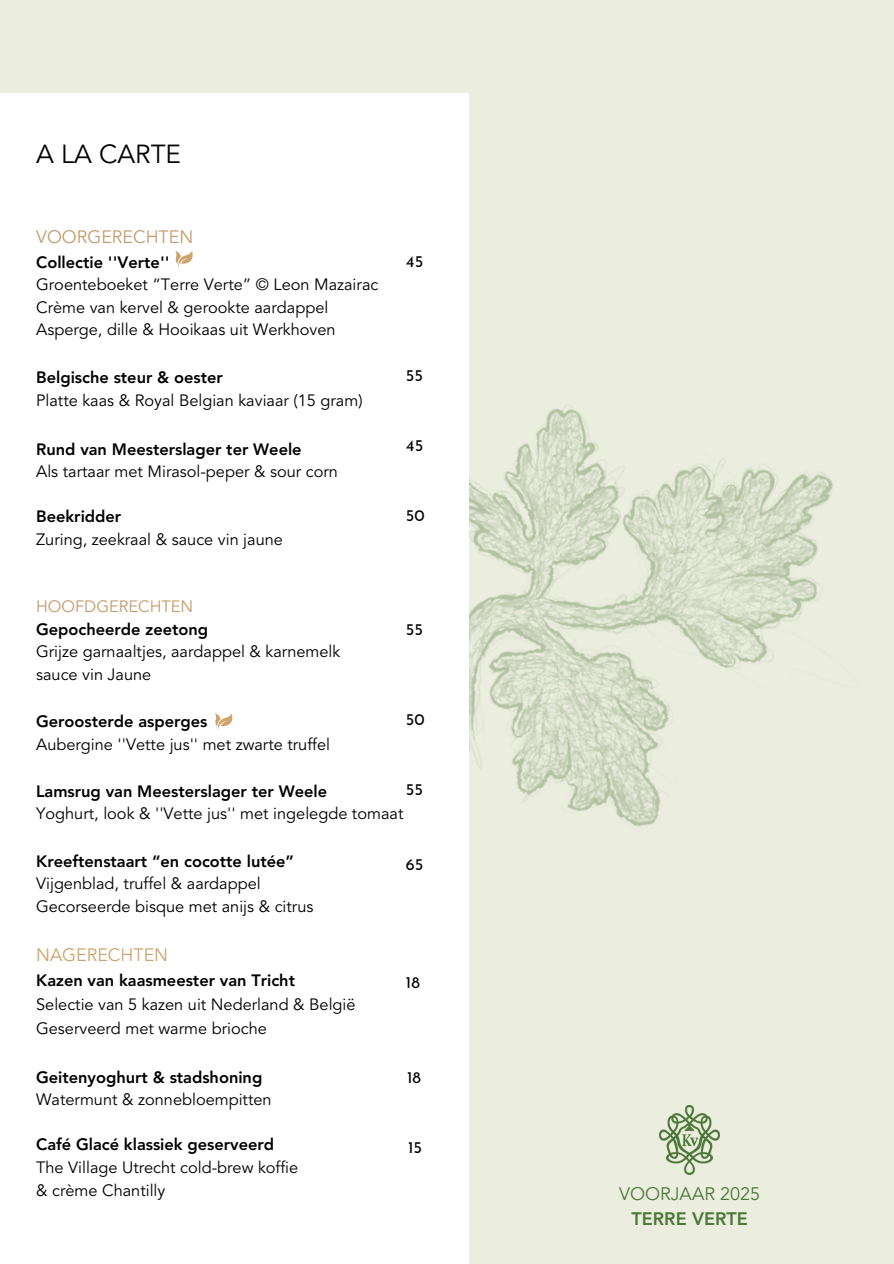
<style>
.page{position:relative;width:894px;height:1264px;background:#fff}
.page>*{position:absolute;margin:0;border:0;box-sizing:border-box;transform-origin:0 0}
.t1{font:25.95px "Avenir";color:#000}
.t2{font:18px/24.8px "Avenir";color:#4c7838;text-align:center}
.t3{font:17.85px "Avenir";color:#c59b6c}
.t4{font:17.85px "Avenir";color:#cea36c}
.t5{font:16.35px/24.8px "Avenir";color:#000}
.t6{font:800 16.35px "Avenir";color:#000}
.t7{font:16.35px "Josefin Sans";color:#000}
.t8{font:16.35px "Avenir";color:#c59b6c}
.s1{font-weight:800}
</style>
<div class="page">
<div style="left:0;top:0;width:893px;height:1263px;background:#ebedde"></div>
<img style="left:468px;top:213px;width:365px;height:747px">
<div style="left:0;top:94px;width:468px;height:1169px;background:#fff"></div>
<svg style="left:175px;top:251px;width:18px;height:16px"></svg>
<svg style="left:215px;top:713px;width:17px;height:17px"></svg>
<img style="left:659px;top:1105px;width:60px;height:69px">
<p class="t1" style="left:36px;top:135px;width:146px">A LA CARTE</p>
<h1 class="t3" style="left:36px;top:223px;width:159px">VOORGERECHTEN</h1>
<p class="t6" style="left:36px;top:250px;width:135px">Collectie ''Verte''</p>
<p class="t5" style="left:36px;top:273px;width:343px">Groenteboeket “Terre Verte” © Leon Mazairac</p>
<p class="t5" style="left:36px;top:295px;width:293px">Crème van kervel &amp; gerookte aardappel</p>
<p class="t5" style="left:36px;top:318px;width:301px">Asperge, dille &amp; Hooikaas uit Werkhoven</p>
<p class="t6" style="left:36px;top:365px;width:188px">Belgische steur &amp; oester</p>
<p class="t5" style="left:36px;top:389px;width:328px">Platte kaas &amp; Royal Belgian kaviaar (15 gram)</p>
<p class="t6" style="left:36px;top:437px;width:267px">Rund van Meesterslager ter Weele</p>
<p class="t5" style="left:36px;top:459px;width:303px">Als tartaar met Mirasol-peper &amp; sour corn</p>
<p class="t6" style="left:36px;top:504px;width:87px">Beekridder</p>
<p class="t5" style="left:36px;top:527px;width:248px">Zuring, zeekraal &amp; sauce vin jaune</p>
<p class="t7" style="left:406px;top:255px;width:19px">45</p>
<p class="t7" style="left:406px;top:368px;width:19px">55</p>
<p class="t7" style="left:406px;top:438px;width:19px">45</p>
<p class="t7" style="left:406px;top:508px;width:20px">50</p>
<p class="t8" style="left:36px;top:594px;width:159px">HOOFDGERECHTEN</p>
<p class="t6" style="left:36px;top:617px;width:173px">Gepocheerde zeetong</p>
<p class="t5" style="left:36px;top:639px;width:306px">Grijze garnaaltjes, aardappel &amp; karnemelk</p>
<p class="t5" style="left:36px;top:662px;width:117px">sauce vin Jaune</p>
<p class="t6" style="left:36px;top:709px;width:173px">Geroosterde asperges</p>
<p class="t5" style="left:36px;top:732px;width:295px">Aubergine ''Vette jus'' met zwarte truffel</p>
<p class="t6" style="left:36px;top:779px;width:292px">Lamsrug van Meesterslager ter Weele</p>
<p class="t5" style="left:36px;top:802px;width:368px">Yoghurt, look &amp; ''Vette jus'' met ingelegde tomaat</p>
<p class="t6" style="left:36px;top:849px;width:259px">Kreeftenstaart “en cocotte lutée”</p>
<p class="t5" style="left:36px;top:871px;width:226px">Vijgenblad, truffel &amp; aardappel</p>
<p class="t5" style="left:36px;top:894px;width:279px">Gecorseerde bisque met anijs &amp; citrus</p>
<p class="t4" style="left:36px;top:941px;width:133px">NAGERECHTEN</p>
<p class="t6" style="left:36px;top:968px;width:260px">Kazen van kaasmeester van Tricht</p>
<p class="t5" style="left:36px;top:992px;width:321px">Selectie van 5 kazen uit Nederland &amp; België<br>Geserveerd met warme brioche</p>
<p class="t6" style="left:36px;top:1065px;width:227px">Geitenyoghurt &amp; stadshoning</p>
<p class="t5" style="left:36px;top:1087px;width:237px">Watermunt &amp; zonnebloempitten</p>
<p class="t6" style="left:36px;top:1132px;width:239px">Café Glacé klassiek geserveerd</p>
<p class="t5" style="left:36px;top:1155px;width:263px">The Village Utrecht cold-brew koffie</p>
<p class="t5" style="left:36px;top:1177px;width:131px">&amp; crème Chantilly</p>
<p class="t7" style="left:406px;top:622px;width:19px">55</p>
<p class="t7" style="left:406px;top:712px;width:20px">50</p>
<p class="t7" style="left:406px;top:782px;width:19px">55</p>
<p class="t7" style="left:406px;top:857px;width:19px">65</p>
<p class="t7" style="left:406px;top:975px;width:15px">18</p>
<p class="t7" style="left:407px;top:1070px;width:15px">18</p>
<p class="t7" style="left:408px;top:1140px;width:15px">15</p>
<p class="t2" style="left:619px;top:1182px;width:142px">VOORJAAR 2025<br><span class="s1">TERRE VERTE</span></p>
</div>
